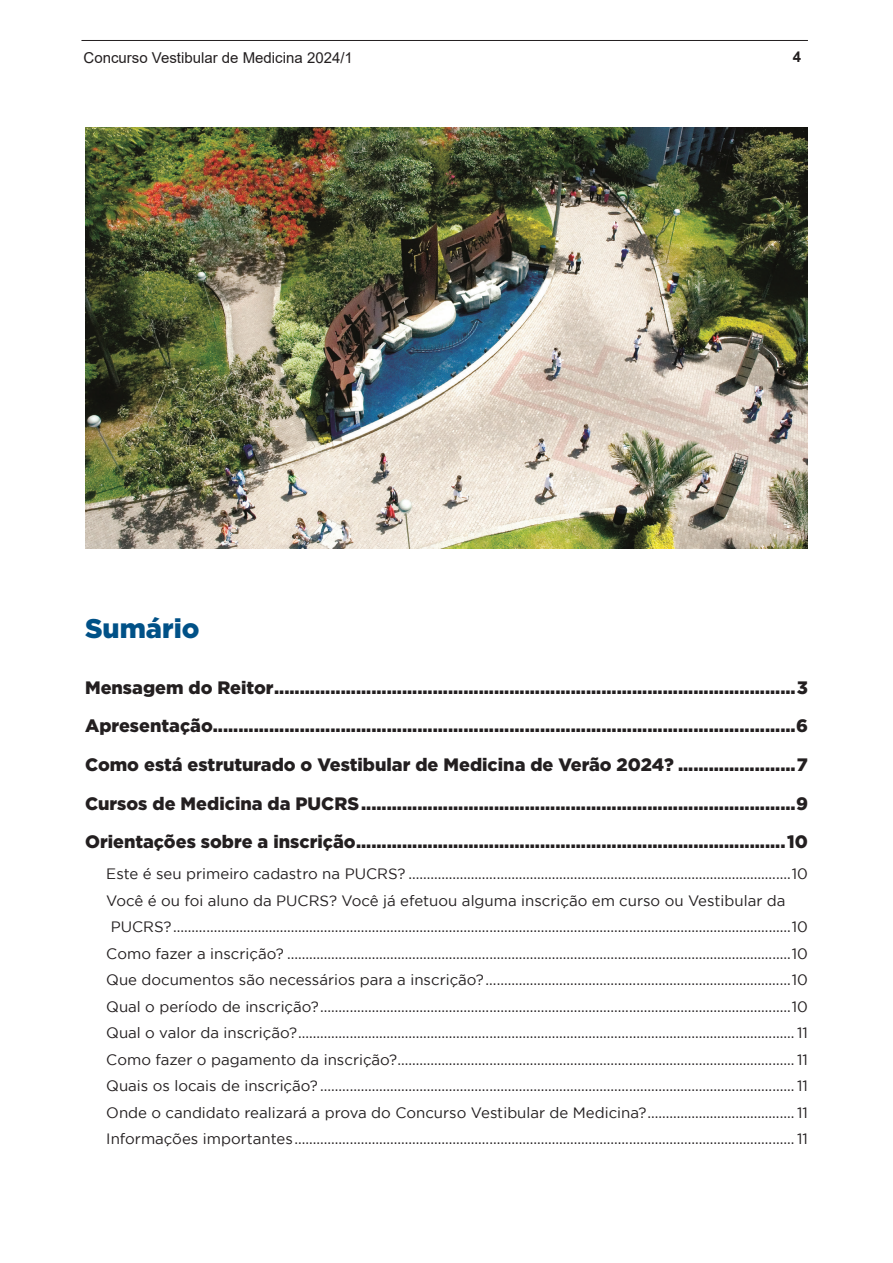
<style>
.page{position:relative;width:893px;height:1263px;background:#fff}
.page>*{position:absolute;margin:0;border:0;box-sizing:border-box;transform-origin:0 0}
.t1{font:900 27px "Gotham";color:#005187}
.t2{font:900 18px "Gotham";color:#231f20}
.t3{font:15px "Gotham";color:#231f20}
.t4{font:15px "Arial";color:#231f20}
.t5{font:700 15px "Arial";color:#231f20}
</style>
<div class="page">
<hr style="left:81px;top:40px;width:727px;height:1px;background:#231f20">
<img style="left:85px;top:128px;width:723px;height:421px">
<p class="t4" style="left:84px;top:48px;width:271px">Concurso Vestibular de Medicina 2024/1</p>
<p class="t5" style="left:793px;top:46px;width:10px">4</p>
<p class="t1" style="left:85px;top:610px;width:116px">Sumário</p>
<p class="t2" style="left:85px;top:675px;width:724px">Mensagem do Reitor......................................................................................................3</p>
<p class="t2" style="left:85px;top:714px;width:724px">Apresentação..................................................................................................................6</p>
<p class="t2" style="left:85px;top:752px;width:590px">Como está estruturado o Vestibular de Medicina de Verão 2024?</p>
<p class="t2" style="left:797px;top:752px;width:13px">7</p>
<p class="t2" style="left:85px;top:791px;width:724px">Cursos de Medicina da PUCRS.....................................................................................9</p>
<p class="t2" style="left:85px;top:829px;width:724px">Orientações sobre a inscrição....................................................................................10</p>
<p class="t3" style="left:106px;top:864px;width:703px">Este é seu primeiro cadastro na PUCRS? ........................................................................................................10</p>
<p class="t3" style="left:106px;top:891px;width:681px">Você é ou foi aluno da PUCRS? Você já efetuou alguma inscrição em curso ou Vestibular da</p>
<p class="t3" style="left:111px;top:917px;width:699px">PUCRS?........................................................................................................................................................................10</p>
<p class="t3" style="left:106px;top:944px;width:703px">Como fazer a inscrição? .........................................................................................................................................10</p>
<p class="t3" style="left:106px;top:970px;width:703px">Que documentos são necessários para a inscrição?...................................................................................10</p>
<p class="t3" style="left:106px;top:997px;width:703px">Qual o período de inscrição?................................................................................................................................10</p>
<p class="t3" style="left:106px;top:1023px;width:703px">Qual o valor da inscrição?....................................................................................................................................... 11</p>
<p class="t3" style="left:106px;top:1050px;width:703px">Como fazer o pagamento da inscrição?............................................................................................................ 11</p>
<p class="t3" style="left:106px;top:1076px;width:703px">Quais os locais de inscrição? ................................................................................................................................. 11</p>
<p class="t3" style="left:106px;top:1103px;width:703px">Onde o candidato realizará a prova do Concurso Vestibular de Medicina?........................................ 11</p>
<p class="t3" style="left:106px;top:1129px;width:703px">Informações importantes........................................................................................................................................ 11</p>
</div>
